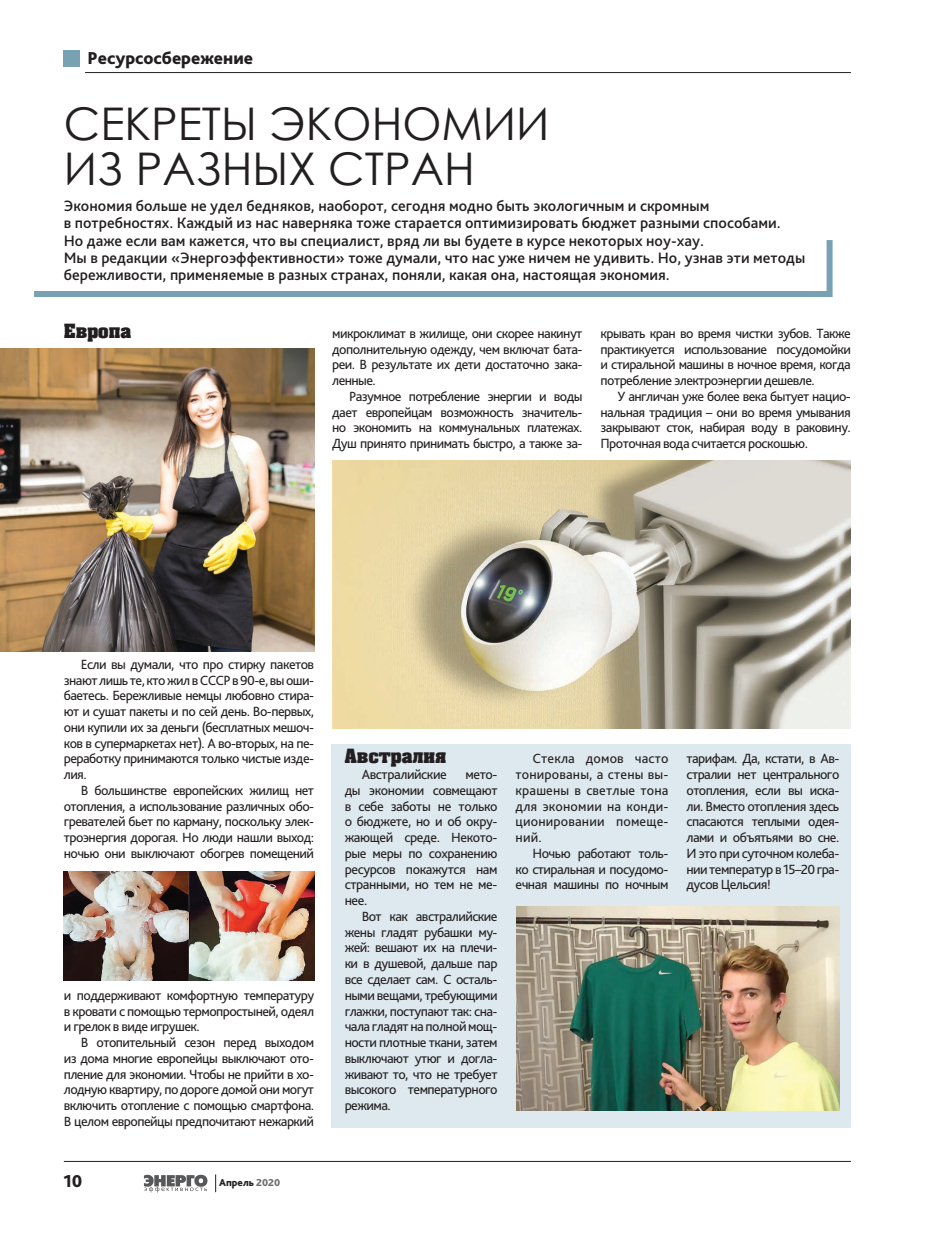
<style>
.page{position:relative;width:936px;height:1234px;background:#fff}
.page>*{position:absolute;margin:0;border:0;box-sizing:border-box;transform-origin:0 0}
.t1{font:45px/45px "Century Gothic";color:#231f20}
.t2{font:19.5px "Luxor";color:#231f20}
.t3{font:800 18px "Bliss Pro";color:#231f20}
.t4{font:500 15.75px/17.2px "Bliss Pro";color:#231f20}
.t5{font:13.95px/15.8px "Bliss Pro";letter-spacing:-.04em;color:#231f20;text-align:justify}
.t6{font:800 10.5px "Bliss Pro";color:#231f20}
.s1{color:#6c6d70}
</style>
<div class="page">
<svg style="left:144px;top:1174px;width:63px;height:18px"></svg>
<svg style="left:215px;top:1174px;width:1px;height:17px"></svg>
<hr style="left:64px;top:1160px;width:786px;height:1px;background:#231f20">
<div style="left:64px;top:50px;width:16px;height:16px;background:#78a1b4"></div>
<div style="left:332px;top:743px;width:518px;height:384px;background:#dde9ef"></div>
<hr style="left:85px;top:72px;width:765px;height:1px;background:#231f20">
<svg style="left:34px;top:240px;width:799px;height:57px"></svg>
<img style="left:0;top:349px;width:314px;height:302px">
<img style="left:516px;top:906px;width:323px;height:203px">
<img style="left:64px;top:871px;width:250px;height:109px">
<img style="left:332px;top:461px;width:518px;height:267px">
<p class="t3" style="left:87px;top:47px;width:167px">Ресурсосбережение</p>
<h1 class="t1" style="left:64px;top:101px;width:487px">СЕКРЕТЫ ЭКОНОМИИ<br>ИЗ РАЗНЫХ СТРАН</h1>
<p class="t4" style="left:64px;top:197px;width:743px">Экономия больше не удел бедняков, наоборот, сегодня модно быть экологичным и скромным<br>в потребностях. Каждый из нас наверняка тоже старается оптимизировать бюджет разными способами.<br>Но даже если вам кажется, что вы специалист, вряд ли вы будете в курсе некоторых ноу-хау.<br>Мы в редакции «Энергоэффективности» тоже думали, что нас уже ничем не удивить. Но, узнав эти методы бережливости, применяемые в разных странах, поняли, какая она, настоящая экономия.</p>
<h2 class="t2" style="left:64px;top:319px;width:69px">Европа</h2>
<p class="t5" style="left:332px;top:325px;width:252px">микроклимат в жилище, они скорее накинут дополнительную одежду, чем включат бата&shy;реи. В результате их дети достаточно зака&shy;ленные.</p>
<p class="t5" style="left:332px;top:388px;width:252px;text-indent:17px">Разумное потребление энергии и воды дает европейцам возможность значитель&shy;но экономить на коммунальных платежах.<br>Душ принято принимать быстро, а также за-</p>
<p class="t5" style="left:600px;top:325px;width:252px">крывать кран во время чистки зубов. Также практикуется использование посудомойки и стиральной машины в ночное время, когда потребление электроэнергии дешевле.</p>
<p class="t5" style="left:600px;top:388px;width:252px;text-indent:17px">У англичан уже более века бытует нацио&shy;нальная традиция – они во время умывания закрывают сток, набирая воду в раковину.<br>Проточная вода считается роскошью.</p>
<p class="t5" style="left:64px;top:655px;width:252px;text-indent:17px">Если вы думали, что про стирку пакетов знают лишь те, кто жил в СССР в 90-е, вы оши&shy;баетесь. Бережливые немцы любовно стира&shy;ют и сушат пакеты и по сей день. Во-первых, они купили их за деньги (бесплатных мешоч&shy;ков в супермаркетах нет). А во-вторых, на пе&shy;реработку принимаются только чистые изде&shy;лия.</p>
<p class="t5" style="left:64px;top:781px;width:252px;text-indent:17px">В большинстве европейских жилищ нет отопления, а использование различных обо&shy;гревателей бьет по карману, поскольку элек&shy;троэнергия дорогая. Но люди нашли выход: ночью они выключают обогрев помещений</p>
<p class="t5" style="left:64px;top:986px;width:252px">и поддерживают комфортную температуру в кровати с помощью термопростыней, одеял и грелок в виде игрушек.</p>
<p class="t5" style="left:64px;top:1033px;width:252px;text-indent:17px">В отопительный сезон перед выходом из дома многие европейцы выключают ото&shy;пление для экономии. Чтобы не прийти в хо&shy;лодную квартиру, по дороге домой они могут включить отопление с помощью смартфона.<br>В целом европейцы предпочитают нежаркий</p>
<p class="t3" style="left:63px;top:1169px;width:21px">10</p>
<p class="t6" style="left:219px;top:1175px;width:63px">Апрель <span class="s1">2020</span></p>
<h2 class="t2" style="left:344px;top:744px;width:103px">Австралия</h2>
<p class="t5" style="left:361px;top:766px;width:87px">Австралийские</p>
<p class="t5" style="left:344px;top:766px;width:154px;text-indent:121px">мето&shy;ды экономии совмещают в себе заботы не только о бюджете, но и об окру&shy;жающей среде. Некото&shy;рые меры по сохранению ресурсов покажутся нам странными, но тем не ме&shy;нее.</p>
<p class="t5" style="left:344px;top:907px;width:154px;text-indent:17px">Вот как австралийские жены гладят рубашки му&shy;жей: вешают их на плечи&shy;ки в душевой, дальше пар все сделает сам. С осталь&shy;ными вещами, требующими глажки, поступают так: сна&shy;чала гладят на полной мощ&shy;ности плотные ткани, затем выключают утюг и догла&shy;живают то, что не требует высокого температурного режима.</p>
<p class="t5" style="left:515px;top:750px;width:154px;text-indent:17px">Стекла домов часто тонированы, а стены вы&shy;крашены в светлые тона для экономии на конди&shy;ционировании помеще&shy;ний.</p>
<p class="t5" style="left:515px;top:844px;width:154px;text-indent:17px">Ночью работают толь&shy;ко стиральная и посудомо&shy;ечная машины по ночным</p>
<p class="t5" style="left:686px;top:750px;width:154px">тарифам. Да, кстати, в Ав&shy;стралии нет центрального отопления, если вы иска&shy;ли. Вместо отопления здесь спасаются теплыми одея&shy;лами и объятьями во сне.<br>И это при суточном колеба&shy;нии температур в 15–20 гра&shy;дусов Цельсия!</p>
</div>
